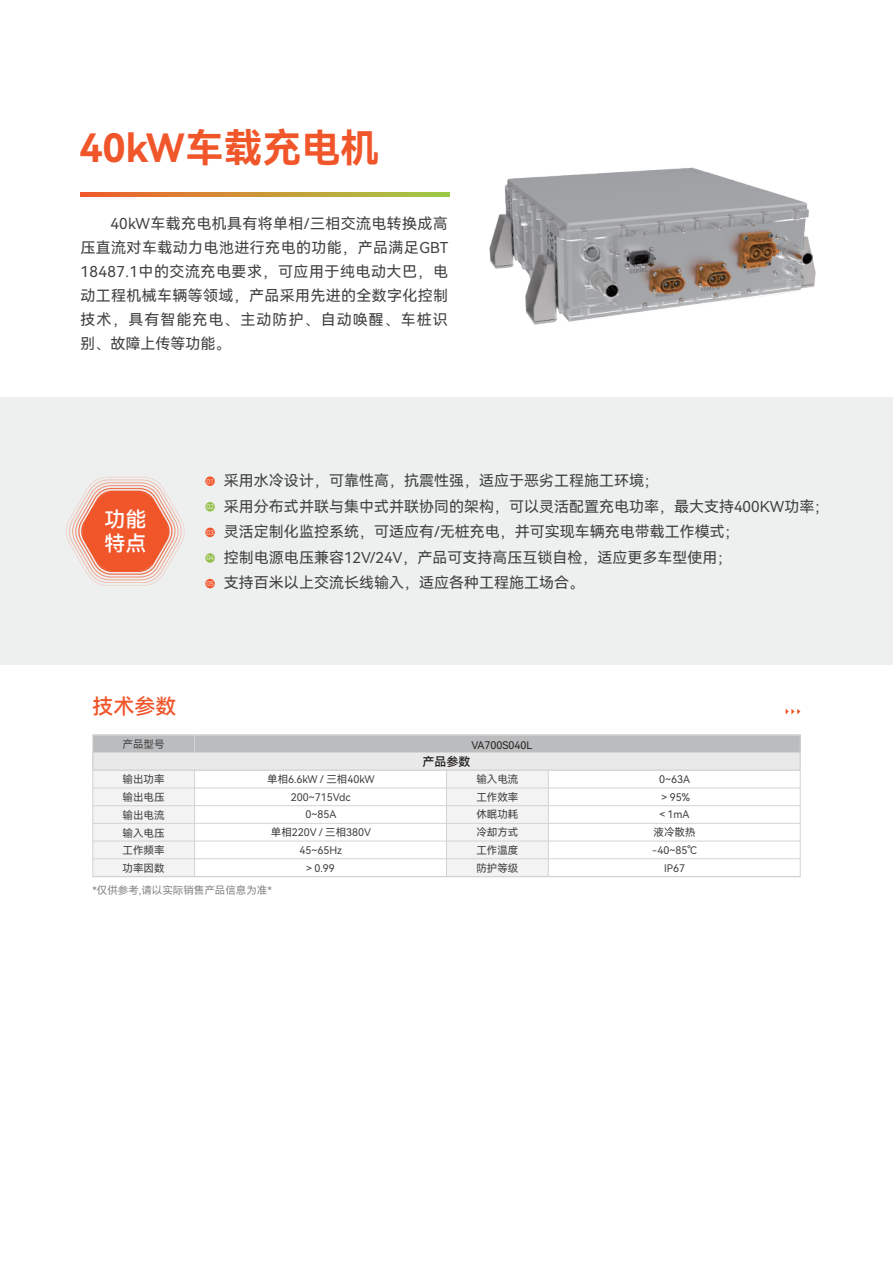
<style>
.page{position:relative;width:893px;height:1263px;background:#fff}
.page>*{position:absolute;margin:0;border:0;box-sizing:border-box;transform-origin:0 0}
.t1{font:39px "Harmony OS Sans SC Bold";color:#f1562b}
.t2{font:21px "Harmony OS Sans SC Medium";color:#f1562b}
.t3{font:21px/24px "Harmony OS Sans SC Medium";color:#fff}
.t4{font:15px/24px "Harmony OS Sans SC";color:#404041;text-align:justify}
.t5{font:12px "Harmony OS Sans SC Medium";color:#1b1916}
.t6{font:10.5px/17.7px "Harmony OS Sans SC";color:#404041;text-align:justify}
.t7{font:10.5px "Harmony OS Sans SC";color:#86888b}
.t8{font:10.5px "Harmony OS Sans SC";color:#231f20}
.t9{font:6.75px "Harmony OS Sans SC Light";color:#fff}
</style>
<div class="page">
<div style="left:0;top:397px;width:893px;height:268px;background:#eef0f0"></div>
<div style="left:93px;top:735px;width:707px;height:17px;background:#bbbcbd"></div>
<div style="left:93px;top:753px;width:102px;height:123px;background:#f3f3f3"></div>
<div style="left:446px;top:752px;width:102px;height:124px;background:#f3f3f3"></div>
<hr style="left:194px;top:735px;width:1px;height:141px;background:#d4d4d5">
<hr style="left:446px;top:765px;width:1px;height:111px;background:#d4d4d5">
<hr style="left:548px;top:765px;width:1px;height:111px;background:#d4d4d5">
<hr style="left:93px;top:734px;width:707px;height:1px;background:#d4d4d5">
<hr style="left:93px;top:770px;width:707px;height:1px;background:#d4d4d5">
<hr style="left:93px;top:787px;width:707px;height:1px;background:#d4d4d5">
<hr style="left:93px;top:805px;width:707px;height:1px;background:#d4d4d5">
<hr style="left:93px;top:823px;width:707px;height:1px;background:#d4d4d5">
<hr style="left:93px;top:840px;width:707px;height:1px;background:#d4d4d5">
<hr style="left:93px;top:858px;width:707px;height:1px;background:#d4d4d5">
<div style="left:92px;top:752px;width:709px;height:18px;background:#eae9e9;border:1px solid #d4d4d5"></div>
<div style="left:92px;top:735px;width:709px;height:142px;border:1px solid #d4d4d5"></div>
<svg style="left:80px;top:192px;width:369px;height:4px"></svg>
<svg style="left:786px;top:709px;width:14px;height:5px"></svg>
<svg style="left:66px;top:477px;width:118px;height:109px"></svg>
<div style="left:205px;top:476px;width:10px;height:10px;background:#f1562b;border-radius:50%"></div>
<div style="left:205px;top:528px;width:10px;height:9px;background:#f1562b;border-radius:50%"></div>
<div style="left:205px;top:579px;width:10px;height:9px;background:#f1562b;border-radius:50%"></div>
<div style="left:205px;top:502px;width:10px;height:9px;background:#94bf4b;border-radius:50%"></div>
<div style="left:205px;top:553px;width:10px;height:10px;background:#94bf4b;border-radius:50%"></div>
<img style="left:490px;top:167px;width:325px;height:158px">
<h1 class="t1" style="left:79px;top:121px;width:302px">40kW车载充电机</h1>
<p class="t4" style="left:80px;top:211px;width:369px;text-indent:30px">40kW车载充电机具有将单相/三相交流电转换成高压直流对车载动力电池进行充电的功能，产品满足GBT 18487.1中的交流充电要求，可应用于纯电动大巴，电动工程机械车辆等领域，产品采用先进的全数字化控制技术，具有智能充电、主动防护、自动唤醒、车桩识别、故障上传等功能。</p>
<h2 class="t3" style="left:105px;top:507px;width:43px">功能特点</h2>
<p class="t9" style="left:206px;top:476px;width:9px">01</p>
<p class="t9" style="left:206px;top:502px;width:9px">02</p>
<p class="t9" style="left:206px;top:528px;width:9px">03</p>
<p class="t9" style="left:206px;top:553px;width:9px">04</p>
<p class="t9" style="left:206px;top:579px;width:9px">05</p>
<p class="t4" style="left:224px;top:468px;width:607px;line-height:25.5px;text-align:left">采用水冷设计，可靠性高，抗震性强，适应于恶劣工程施工环境；<br>采用分布式并联与集中式并联协同的架构，可以灵活配置充电功率，最大支持400KW功率；灵活定制化监控系统，可适应有/无桩充电，并可实现车辆充电带载工作模式；<br>控制电源电压兼容12V/24V，产品可支持高压互锁自检，适应更多车型使用；<br>支持百米以上交流长线输入，适应各种工程施工场合。</p>
<h2 class="t2" style="left:93px;top:691px;width:85px">技术参数</h2>
<p class="t6" style="left:123px;top:735px;width:43px">产品型号</p>
<p class="t6" style="left:123px;top:770px;width:43px">输出功率输出电压输出电流输入电压工作频率功率因数</p>
<p class="t6" style="left:476px;top:770px;width:43px">输入电流工作效率休眠功耗冷却方式工作温度防护等级</p>
<p class="t8" style="left:472px;top:737px;width:62px">VA700S040L</p>
<p class="t5" style="left:422px;top:753px;width:49px">产品参数</p>
<p class="t6" style="left:267px;top:770px;width:109px;text-align:center">单相6.6kW / 三相40kW<br>200~715Vdc<br>0~85A<br>单相220V / 三相380V<br>45~65Hz<br>＞0.99</p>
<p class="t6" style="left:652px;top:770px;width:46px;text-align:center">0~63A＞95%＜1mA液冷散热-40~85℃<br>IP67</p>
<p class="t7" style="left:92px;top:883px;width:181px">*仅供参考,请以实际销售产品信息为准*</p>
</div>
